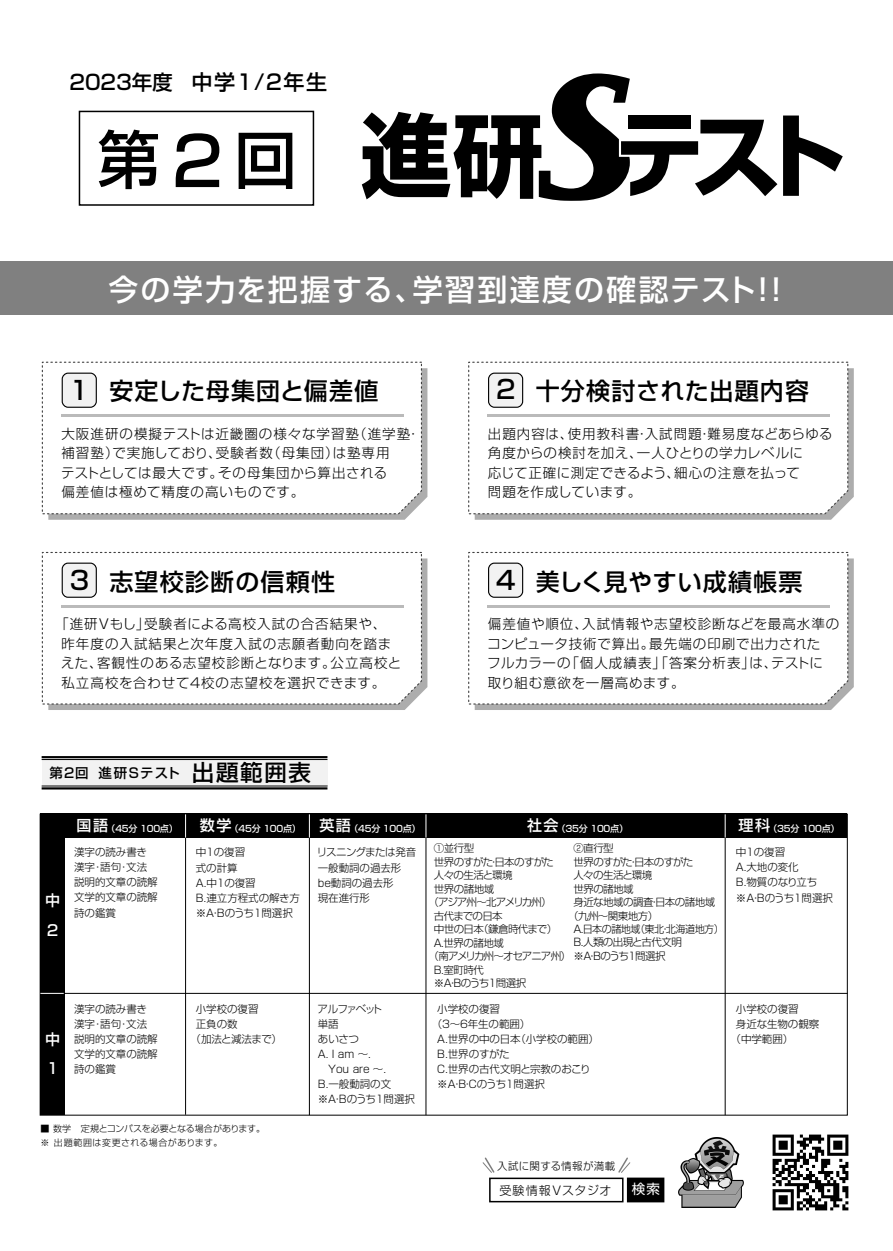
<style>
.page{position:relative;width:893px;height:1251px;background:#fff}
.page>*{position:absolute;margin:0;border:0;box-sizing:border-box;transform-origin:0 0}
.t1{font:500 63px "Shin Go Pro";color:#000}
.t2{font:500 30px "Shin Go Pro";letter-spacing:.075em;color:#fff}
.t3{font:500 25.5px "Shin Go Pro";color:#000}
.t4{font:500 24px "Shin Go Pro";letter-spacing:.05em;color:#000}
.t5{font:500 21px "Shin Go Pro";letter-spacing:.015em;color:#000}
.t6{font:500 15px/29.1px "Shin Go Pro";color:#fff}
.t7{font:300 13.5px/19.5px "Shin Go Pro";letter-spacing:.065em;color:#000}
.t8{font:500 13.5px "Shin Go Pro";letter-spacing:.065em;color:#000}
.t9{font:13.5px "Shin Go Pro";color:#fff}
.t10{font:300 12px "Shin Go Pro";letter-spacing:.035em;color:#000}
.t11{font:300 10.5px/15px "Shin Go Pro";letter-spacing:-.005em;color:#000}
.t12{font:300 10.5px/15px "Shin Go Pro";letter-spacing:-.04em;color:#000}
.t13{font:300 10.5px "Shin Go Pro";letter-spacing:-.105em;color:#000}
.t14{font:300 10.5px "Shin Go Pro";letter-spacing:-.065em;color:#000}
.t15{font:300 10.5px "Shin Go Pro";letter-spacing:-.06em;color:#000}
.t16{font:300 10.5px "Shin Go Pro";letter-spacing:-.115em;color:#000}
.t17{font:300 10.5px "Shin Go Pro";letter-spacing:.03em;color:#000}
.t18{font:300 10.5px "Shin Go Pro";letter-spacing:-.145em;color:#000}
.t19{font:300 10.5px "Shin Go Pro";letter-spacing:-.07em;color:#000}
.t20{font:500 9px "Shin Go Pro";letter-spacing:-.025em;color:#fff}
.t21{font:300 9px "Shin Go Pro";letter-spacing:-.025em;color:#000}
.t22{font:300 9px "Shin Go Pro";letter-spacing:.055em;color:#000}
.s1{font-size:20.55px}
.s2{font-size:67.5px}
.s3{font-size:22.5px}
.s4{font-size:15px}
</style>
<div class="page">
<div style="left:0;top:262px;width:893px;height:53px;background:#808080"></div>
<svg style="left:475px;top:558px;width:379px;height:151px;background:#b3b3b3"></svg>
<svg style="left:468px;top:551px;width:381px;height:154px"></svg>
<svg style="left:475px;top:368px;width:379px;height:151px;background:#b3b3b3"></svg>
<svg style="left:468px;top:361px;width:381px;height:154px"></svg>
<div style="left:79px;top:111px;width:235px;height:95px;border:2px solid #000"></div>
<div style="left:488px;top:563px;width:35px;height:34px;background:#f2f2f2;border-radius:6px"></div>
<div style="left:488px;top:562px;width:35px;height:35px;border:1px solid #000;border-radius:6px"></div>
<div style="left:488px;top:373px;width:35px;height:34px;background:#f2f2f2;border-radius:6px"></div>
<div style="left:488px;top:372px;width:35px;height:36px;border:1px solid #000;border-radius:6px"></div>
<hr style="left:488px;top:605px;width:342px;height:2px;background:#bababa">
<hr style="left:488px;top:415px;width:342px;height:2px;background:#bababa">
<svg style="left:48px;top:558px;width:379px;height:151px;background:#b2b2b2"></svg>
<svg style="left:41px;top:551px;width:381px;height:154px"></svg>
<svg style="left:48px;top:368px;width:379px;height:151px;background:#b2b2b2"></svg>
<svg style="left:41px;top:361px;width:381px;height:154px"></svg>
<div style="left:62px;top:563px;width:34px;height:34px;background:#f2f2f2;border-radius:6px"></div>
<div style="left:62px;top:562px;width:35px;height:35px;border:1px solid #000;border-radius:6px"></div>
<div style="left:62px;top:373px;width:34px;height:34px;background:#f2f2f2;border-radius:6px"></div>
<div style="left:62px;top:372px;width:35px;height:36px;border:1px solid #000;border-radius:6px"></div>
<hr style="left:61px;top:605px;width:343px;height:2px;background:#bababa">
<hr style="left:61px;top:415px;width:343px;height:2px;background:#bababa">
<div style="left:42px;top:759px;width:285px;height:26px;background:#f2f2f2"></div>
<hr style="left:42px;top:759px;width:285px;height:1px;background:#000">
<hr style="left:42px;top:785px;width:286px;height:1px;background:#000">
<hr style="left:42px;top:756px;width:285px;height:2px;background:#000">
<hr style="left:42px;top:787px;width:285px;height:2px;background:#000">
<svg style="left:783px;top:115px;width:60px;height:81px"></svg>
<svg style="left:362px;top:73px;width:415px;height:128px"></svg>
<div style="left:489px;top:1177px;width:134px;height:25px;border:2px solid #000"></div>
<svg style="left:617px;top:1157px;width:47px;height:45px"></svg>
<svg style="left:482px;top:1157px;width:13px;height:16px"></svg>
<img style="left:678px;top:1137px;width:65px;height:70px">
<img style="left:772px;top:1134px;width:77px;height:77px">
<hr style="left:185px;top:837px;width:1px;height:277px;background:#000">
<hr style="left:309px;top:837px;width:1px;height:277px;background:#000">
<hr style="left:426px;top:837px;width:1px;height:277px;background:#000">
<hr style="left:725px;top:837px;width:1px;height:277px;background:#000">
<div style="left:40px;top:813px;width:807px;height:24px;background:#000"></div>
<svg style="left:185px;top:814px;width:1px;height:23px"></svg>
<svg style="left:309px;top:814px;width:1px;height:23px"></svg>
<svg style="left:426px;top:814px;width:1px;height:23px"></svg>
<svg style="left:725px;top:814px;width:1px;height:23px"></svg>
<div style="left:40px;top:837px;width:24px;height:277px;background:#000"></div>
<hr style="left:62px;top:992px;width:785px;height:1px;background:#000">
<svg style="left:40px;top:992px;width:24px;height:1px"></svg>
<h3 class="t5" style="left:69px;top:64px;width:259px"><span class="s1">202３年度</span> 中学１/２年生</h3>
<h1 class="t1" style="left:97px;top:108px;width:201px">第<span class="s2">2</span>回</h1>
<h2 class="t2" style="left:108px;top:265px;width:684px">今の学力を把握する、学習到達度の確認テスト！！</h2>
<h3 class="t3" style="left:70px;top:369px;width:21px">1</h3>
<h3 class="t4" style="left:109px;top:371px;width:270px">安定した母集団と偏差値</h3>
<h3 class="t3" style="left:493px;top:368px;width:27px">２</h3>
<h3 class="t4" style="left:536px;top:371px;width:275px">十分検討された出題内容</h3>
<p class="t7" style="left:61px;top:422px;width:360px">大阪進研の模擬テストは近畿圏の様々な学習塾（進学塾・補習塾）で実施しており、受験者数（母集団）は塾専用<br>テストとしては最大です。その母集団から算出される<br>偏差値は極めて精度の高いものです。</p>
<p class="t7" style="left:488px;top:422px;width:346px">出題内容は、使用教科書・入試問題・難易度などあらゆる角度からの検討を加え、一人ひとりの学力レベルに<br>応じて正確に測定できるよう、細心の注意を払って<br>問題を作成しています。</p>
<h3 class="t3" style="left:70px;top:559px;width:21px">3</h3>
<h3 class="t4" style="left:109px;top:562px;width:227px">志望校診断の信頼性</h3>
<h3 class="t3" style="left:496px;top:559px;width:21px">4</h3>
<h3 class="t4" style="left:536px;top:562px;width:268px">美しく見やすい成績帳票</h3>
<p class="t7" style="left:61px;top:612px;width:341px;text-indent:-6px">「進研Vもし」受験者による高校入試の合否結果や、昨年度の入試結果と次年度入試の志願者動向を踏まえた、客観性のある志望校診断となります。公立高校と私立高校を合わせて４校の志望校を選択できます。</p>
<p class="t7" style="left:487px;top:612px;width:354px">偏差値や順位、入試情報や志望校診断などを最高水準のコンピュータ技術で算出。最先端の印刷で出力された<br>フルカラーの「個人成績表」「答案分析表」は、テストに取り組む意欲を一層高めます。</p>
<p class="t8" style="left:50px;top:761px;width:263px">第2回 進研Ｓテスト <span class="s3">出題範囲表</span></p>
<p class="t6" style="left:45px;top:884px;width:15px">中<br>２</p>
<p class="t6" style="left:45px;top:1022px;width:15px">中<br>１</p>
<p class="t20" style="left:107px;top:821px;width:73px">（45分 100点）</p>
<p class="t20" style="left:200px;top:821px;width:222px"><span class="s4">数学</span>（45分 100点） <span class="s4">英語</span>（45分 100点）</p>
<p class="t20" style="left:527px;top:821px;width:102px"><span class="s4">社会</span>（３5分 100点）</p>
<p class="t20" style="left:738px;top:821px;width:102px"><span class="s4">理科</span>（３5分 100点）</p>
<p class="t6" style="left:77px;top:809px;width:33px">国語</p>
<p class="t11" style="left:74px;top:843px;width:85px">漢字の読み書き漢字･語句･文法説明的文章の読解文学的文章の読解詩の鑑賞</p>
<p class="t11" style="left:736px;top:843px;width:99px">中１の復習<br>A.大地の変化<br>B.物質のなり立ち※A・Bのうち１問選択</p>
<p class="t12" style="left:434px;top:839px;width:42px">①並行型</p>
<p class="t14" style="left:434px;top:852px;width:121px">世界のすがた・日本のすがた</p>
<p class="t15" style="left:434px;top:866px;width:80px">人々の生活と環境</p>
<p class="t12" style="left:434px;top:879px;width:62px">世界の諸地域</p>
<p class="t16" style="left:428px;top:893px;width:125px">（アジア州～北アメリカ州）</p>
<p class="t19" style="left:434px;top:906px;width:70px">古代までの日本</p>
<p class="t12" style="left:434px;top:920px;width:125px">中世の日本（鎌倉時代まで）</p>
<p class="t12" style="left:434px;top:933px;width:72px">A.世界の諸地域</p>
<p class="t13" style="left:428px;top:947px;width:239px">（南アメリカ州～オセアニア州） ※A・Bのうち１問選択</p>
<p class="t12" style="left:434px;top:960px;width:52px">B.室町時代</p>
<p class="t18" style="left:434px;top:974px;width:94px">※A・Bのうち１問選択</p>
<p class="t12" style="left:573px;top:839px;width:42px">②直行型</p>
<p class="t14" style="left:573px;top:852px;width:121px">世界のすがた・日本のすがた</p>
<p class="t15" style="left:573px;top:866px;width:80px">人々の生活と環境</p>
<p class="t12" style="left:573px;top:879px;width:62px">世界の諸地域</p>
<p class="t12" style="left:573px;top:893px;width:143px">身近な地域の調査・日本の諸地域</p>
<p class="t12" style="left:568px;top:906px;width:92px">（九州～関東地方）</p>
<p class="t12" style="left:573px;top:919px;width:152px">A.日本の諸地域（東北・北海道地方）</p>
<p class="t12" style="left:573px;top:933px;width:110px">B.人類の出現と古代文明</p>
<p class="t11" style="left:317px;top:843px;width:101px">リスニングまたは発音一般動詞の過去形<br>be動詞の過去形<br>現在進行形</p>
<p class="t11" style="left:195px;top:843px;width:107px">中１の復習<br>式の計算<br>A.中１の復習<br>Ｂ．連立方程式の解き方※A・Bのうち１問選択</p>
<p class="t11" style="left:74px;top:999px;width:85px">漢字の読み書き漢字･語句･文法説明的文章の読解文学的文章の読解詩の鑑賞</p>
<p class="t12" style="left:317px;top:999px;width:66px">アルファベット単語<br>あいさつ<br>A. I am ～.</p>
<p class="t12" style="left:196px;top:999px;width:64px">小学校の復習</p>
<p class="t12" style="left:196px;top:1014px;width:43px">正負の数</p>
<p class="t12" style="left:191px;top:1029px;width:93px">（加法と減法まで）</p>
<p class="t11" style="left:318px;top:1059px;width:99px;text-indent:10px">You are ～.<br>B.一般動詞の文<br>※A・Bのうち１問選択</p>
<p class="t12" style="left:437px;top:999px;width:64px">小学校の復習</p>
<p class="t12" style="left:432px;top:1014px;width:100px">（３～６年生の範囲）</p>
<p class="t11" style="left:436px;top:1029px;width:164px">Ａ．世界の中の日本（小学校の範囲）</p>
<p class="t12" style="left:436px;top:1044px;width:75px">Ｂ．世界のすがた</p>
<p class="t11" style="left:436px;top:1059px;width:156px">Ｃ．世界の古代文明と宗教のおこり</p>
<p class="t13" style="left:437px;top:1074px;width:109px">※Ａ・Ｂ・Ｃのうち１問選択</p>
<p class="t12" style="left:736px;top:999px;width:64px">小学校の復習</p>
<p class="t11" style="left:736px;top:1014px;width:85px">身近な生物の観察</p>
<p class="t12" style="left:730px;top:1029px;width:64px">（中学範囲）</p>
<p class="t21" style="left:41px;top:1120px;width:226px">■ 数学　定規とコンパスを必要となる場合があります。</p>
<p class="t22" style="left:41px;top:1135px;width:183px">※ 出題範囲は変更される場合があります。</p>
<p class="t17" style="left:497px;top:1157px;width:120px">入試に関する情報が満載</p>
<p class="t10" style="left:499px;top:1180px;width:114px">受験情報Ｖスタジオ</p>
<p class="t9" style="left:632px;top:1177px;width:30px">検索</p>
</div>
